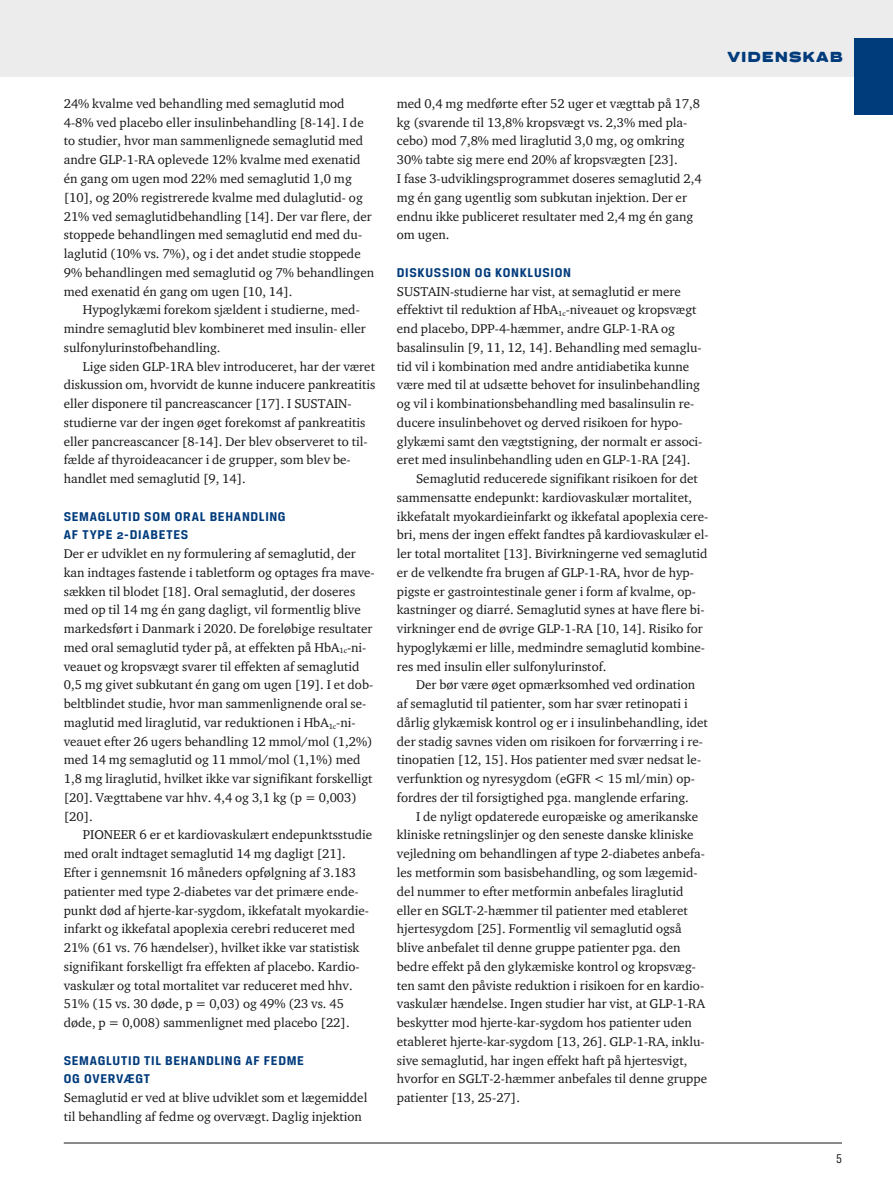
<style>
.page{position:relative;width:893px;height:1191px;background:#fff}
.page>*{position:absolute;margin:0;border:0;box-sizing:border-box;transform-origin:0 0}
.t1{font:900 expanded 15px "Praktika Rnd";letter-spacing:.025em;color:#003b7c}
.t2{font:700 13.5px/18.8px "Breuer Text";letter-spacing:.05em;color:#003b7c}
.t3{font:13.5px "Breuer Condensed";color:#181716}
.t4{font:13.05px/18.8px "ITC Charter Com";color:#181716}
</style>
<div class="page">
<hr style="left:64px;top:1142px;width:778px;height:1px;background:#181716">
<div style="left:0;top:0;width:893px;height:77px;background:#ececec"></div>
<div style="left:855px;top:38px;width:38px;height:39px;background:#003b7c"></div>
<div style="left:855px;top:77px;width:38px;height:38px;background:#003b7c"></div>
<p class="t4" style="left:64px;top:94px;width:312px">24% kvalme ved behandling med semaglutid mod 4-8% ved placebo eller insulinbehandling [8-14]. I de to studier, hvor man sammenlignede semaglutid med andre GLP-1-RA oplevede 12% kvalme med exenatid én gang om ugen mod 22% med semaglutid 1,0 mg [10], og 20% registrerede kvalme med dulaglutid- og 21% ved semaglutidbehandling [14]. Der var flere, der stoppede behandlingen med semaglutid end med du&shy;laglutid (10% vs. 7%), og i det andet studie stoppede 9% behandlingen med semaglutid og 7% behandlingen med exenatid én gang om ugen [10, 14].</p>
<p class="t4" style="left:64px;top:300px;width:303px;text-indent:19px">Hypoglykæmi forekom sjældent i studierne, med&shy;mindre semaglutid blev kombineret med insulin- eller sulfonylurinstofbehandling.</p>
<p class="t4" style="left:64px;top:356px;width:313px;text-indent:19px">Lige siden GLP-1RA blev introduceret, har der været diskussion om, hvorvidt de kunne inducere pankreatitis eller disponere til pancreascancer [17]. I SUSTAIN&shy;studierne var der ingen øget forekomst af pankreatitis eller pancreascancer [8-14]. Der blev observeret to til&shy;fælde af thyroideacancer i de grupper, som blev be&shy;handlet med semaglutid [9, 14].</p>
<p class="t2" style="left:64px;top:506px;width:223px">SEMAGLUTID SOM ORAL BEHANDLING<br>AF TYPE 2-DIABETES</p>
<p class="t4" style="left:64px;top:544px;width:312px">Der er udviklet en ny formulering af semaglutid, der kan indtages fastende i tabletform og optages fra mave&shy;sækken til blodet [18]. Oral semaglutid, der doseres med op til 14 mg én gang dagligt, vil formentlig blive markedsført i Danmark i 2020. De foreløbige resultater med oral semaglutid tyder på, at effekten på HbA<sub>1c</sub>-ni&shy;veauet og kropsvægt svarer til effekten af semaglutid 0,5 mg givet subkutant én gang om ugen [19]. I et dob&shy;beltblindet studie, hvor man sammenlignende oral se&shy;maglutid med liraglutid, var reduktionen i HbA<sub>1c</sub>-ni&shy;veauet efter 26 ugers behandling 12 mmol/mol (1,2%) med 14 mg semaglutid og 11 mmol/mol (1,1%) med 1,8 mg liraglutid, hvilket ikke var signifikant forskelligt [20]. Vægttabene var hhv. 4,4 og 3,1 kg (p = 0,003) [20].</p>
<p class="t4" style="left:64px;top:825px;width:310px;text-indent:19px">PIONEER 6 er et kardiovaskulært endepunktsstudie med oralt indtaget semaglutid 14 mg dagligt [21].<br>Efter i gennemsnit 16 måneders opfølgning af 3.183 patienter med type 2-diabetes var det primære ende&shy;punkt død af hjerte-kar-sygdom, ikkefatalt myokardie&shy;infarkt og ikkefatal apoplexia cerebri reduceret med 21% (61 vs. 76 hændelser), hvilket ikke var statistisk signifikant forskelligt fra effekten af placebo. Kardio&shy;vaskulær og total mortalitet var reduceret med hhv.<br>51% (15 vs. 30 døde, p = 0,03) og 49% (23 vs. 45 døde, p = 0,008) sammenlignet med placebo [22].</p>
<p class="t2" style="left:64px;top:1050px;width:242px">SEMAGLUTID TIL BEHANDLING AF FEDME<br>OG OVERVÆGT</p>
<p class="t4" style="left:64px;top:1088px;width:305px">Semaglutid er ved at blive udviklet som et lægemiddel til behandling af fedme og overvægt. Daglig injektion</p>
<p class="t4" style="left:397px;top:94px;width:306px">med 0,4 mg medførte efter 52 uger et vægttab på 17,8 kg (svarende til 13,8% kropsvægt vs. 2,3% med pla&shy;cebo) mod 7,8% med liraglutid 3,0 mg, og omkring 30% tabte sig mere end 20% af kropsvægten [23].<br>I fase 3-udviklingsprogrammet doseres semaglutid 2,4 mg én gang ugentlig som subkutan injektion. Der er endnu ikke publiceret resultater med 2,4 mg én gang om ugen.</p>
<p class="t2" style="left:397px;top:263px;width:176px">DISKUSSION OG KONKLUSION</p>
<p class="t4" style="left:397px;top:281px;width:285px">SUSTAIN-studierne har vist, at semaglutid er mere</p>
<p class="t4" style="left:397px;top:300px;width:301px">effektivt til reduktion af HbA<sub>1c</sub>-niveauet og kropsvægt</p>
<p class="t4" style="left:397px;top:319px;width:280px">end placebo, DPP-4-hæmmer, andre GLP-1-RA og</p>
<p class="t4" style="left:397px;top:338px;width:306px">basalinsulin [9, 11, 12, 14]. Behandling med semaglu-</p>
<p class="t4" style="left:397px;top:356px;width:294px">tid vil i kombination med andre antidiabetika kunne</p>
<p class="t4" style="left:397px;top:375px;width:305px">være med til at udsætte behovet for insulinbehandling</p>
<p class="t4" style="left:397px;top:394px;width:299px">og vil i kombinationsbehandling med basalinsulin re-</p>
<p class="t4" style="left:397px;top:413px;width:286px">ducere insulinbehovet og derved risikoen for hypo-</p>
<p class="t4" style="left:397px;top:431px;width:306px">glykæmi samt den vægtstigning, der normalt er associ-</p>
<p class="t4" style="left:397px;top:450px;width:295px">eret med insulinbehandling uden en GLP-1-RA [24].</p>
<p class="t4" style="left:416px;top:469px;width:283px">Semaglutid reducerede signifikant risikoen for det</p>
<p class="t4" style="left:397px;top:488px;width:297px">sammensatte endepunkt: kardiovaskulær mortalitet,</p>
<p class="t4" style="left:397px;top:506px;width:313px">ikkefatalt myokardieinfarkt og ikkefatal apoplexia cere-</p>
<p class="t4" style="left:397px;top:525px;width:313px">bri, mens der ingen effekt fandtes på kardiovaskulær el-</p>
<p class="t4" style="left:397px;top:544px;width:312px">ler total mortalitet [13]. Bivirkningerne ved semaglutid</p>
<p class="t4" style="left:397px;top:563px;width:299px">er de velkendte fra brugen af GLP-1-RA, hvor de hyp-</p>
<p class="t4" style="left:397px;top:581px;width:300px">pigste er gastrointestinale gener i form af kvalme, op-</p>
<p class="t4" style="left:397px;top:600px;width:309px">kastninger og diarré. Semaglutid synes at have flere bi-</p>
<p class="t4" style="left:397px;top:619px;width:307px">virkninger end de øvrige GLP-1-RA [10, 14]. Risiko for</p>
<p class="t4" style="left:397px;top:638px;width:310px">hypoglykæmi er lille, medmindre semaglutid kombine-</p>
<p class="t4" style="left:397px;top:656px;width:211px">res med insulin eller sulfonylurinstof.</p>
<p class="t4" style="left:416px;top:675px;width:281px">Der bør være øget opmærksomhed ved ordination</p>
<p class="t4" style="left:397px;top:694px;width:292px">af semaglutid til patienter, som har svær retinopati i</p>
<p class="t4" style="left:397px;top:713px;width:312px">dårlig glykæmisk kontrol og er i insulinbehandling, idet</p>
<p class="t4" style="left:397px;top:731px;width:308px">der stadig savnes viden om risikoen for forværring i re-</p>
<p class="t4" style="left:397px;top:750px;width:306px">tinopatien [12, 15]. Hos patienter med svær nedsat le-</p>
<p class="t4" style="left:397px;top:769px;width:299px">verfunktion og nyresygdom (eGFR &lt; 15 ml/min) op-</p>
<p class="t4" style="left:397px;top:788px;width:294px">fordres der til forsigtighed pga. manglende erfaring.</p>
<p class="t4" style="left:416px;top:806px;width:284px">I de nyligt opdaterede europæiske og amerikanske</p>
<p class="t4" style="left:397px;top:825px;width:298px">kliniske retningslinjer og den seneste danske kliniske</p>
<p class="t4" style="left:397px;top:844px;width:310px">vejledning om behandlingen af type 2-diabetes anbefa-</p>
<p class="t4" style="left:397px;top:863px;width:302px">les metformin som basisbehandling, og som lægemid-</p>
<p class="t4" style="left:397px;top:881px;width:288px">del nummer to efter metformin anbefales liraglutid</p>
<p class="t4" style="left:397px;top:900px;width:293px">eller en SGLT-2-hæmmer til patienter med etableret</p>
<p class="t4" style="left:397px;top:919px;width:286px">hjertesygdom [25]. Formentlig vil semaglutid også</p>
<p class="t4" style="left:397px;top:938px;width:285px">blive anbefalet til denne gruppe patienter pga. den</p>
<p class="t4" style="left:397px;top:956px;width:301px">bedre effekt på den glykæmiske kontrol og kropsvæg-</p>
<p class="t4" style="left:397px;top:975px;width:309px">ten samt den påviste reduktion i risikoen for en kardio-</p>
<p class="t4" style="left:397px;top:994px;width:310px">vaskulær hændelse. Ingen studier har vist, at GLP-1-RA</p>
<p class="t4" style="left:397px;top:1013px;width:297px">beskytter mod hjerte-kar-sygdom hos patienter uden</p>
<p class="t4" style="left:397px;top:1031px;width:309px">etableret hjerte-kar-sygdom [13, 26]. GLP-1-RA, inklu-</p>
<p class="t4" style="left:397px;top:1050px;width:292px">sive semaglutid, har ingen effekt haft på hjertesvigt,</p>
<p class="t4" style="left:397px;top:1069px;width:312px">hvorfor en SGLT-2-hæmmer anbefales til denne gruppe</p>
<p class="t4" style="left:397px;top:1088px;width:125px">patienter [13, 25-27].</p>
<p class="t1" style="left:727px;top:43px;width:117px">VIDENSKAB</p>
<p class="t3" style="left:836px;top:1150px;width:7px">5</p>
</div>
